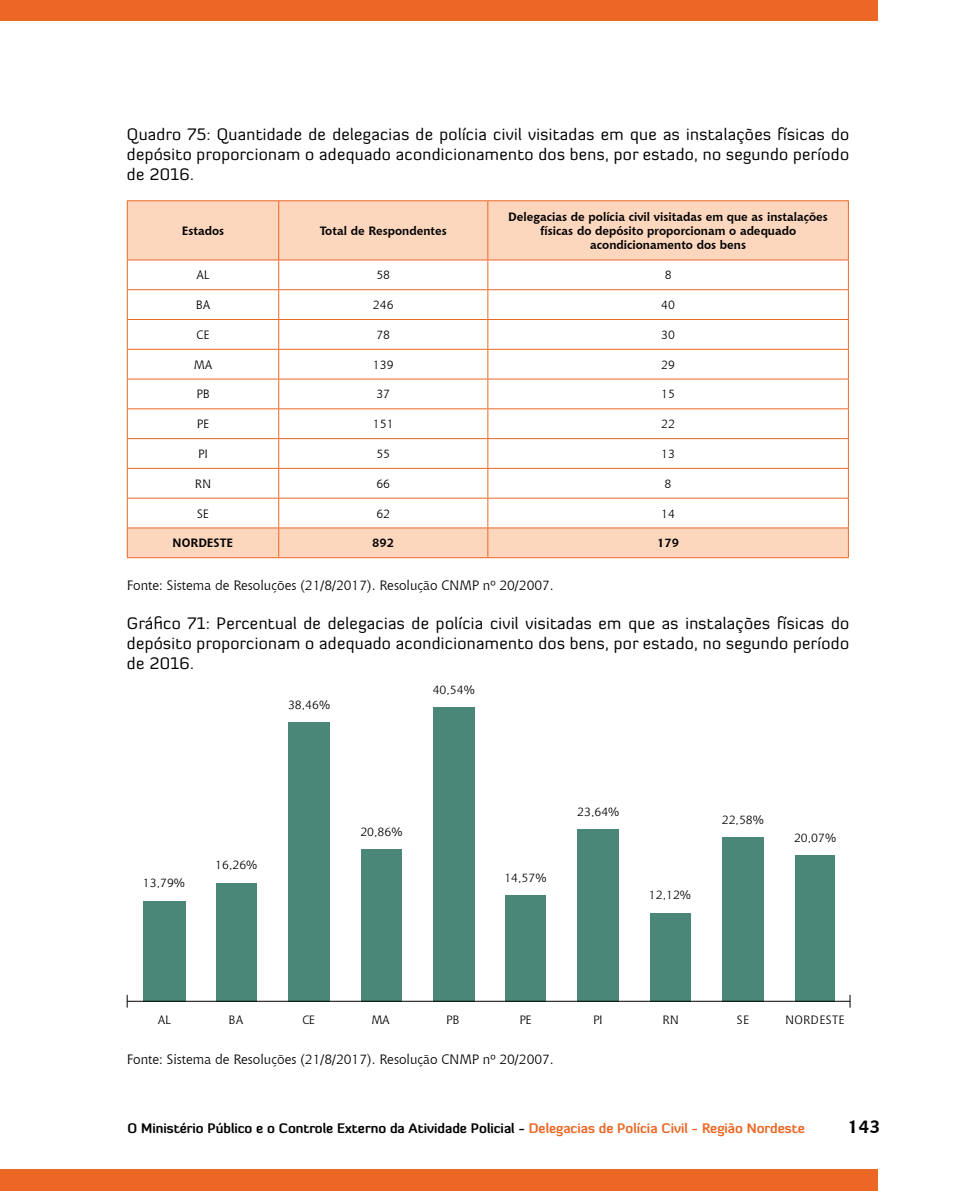
<style>
.page{position:relative;width:978px;height:1191px;background:#fff}
.page>*{position:absolute;margin:0;border:0;box-sizing:border-box;transform-origin:0 0}
.t1{font:700 18px "Chianti BT";color:#000}
.t2{font:16.5px/19.8px "Diavlo";letter-spacing:.02em;color:#000;text-align:justify}
.t3{font:13.5px "Chianti BT";color:#000}
.t4{font:700 13.5px "Diavlo";color:#000}
.t5{font:700 12px/13.8px "Chianti BT";color:#000;text-align:center}
.t6{font:12px "Chianti BT";color:#000}
.t7{font:12px "Chianti BT";letter-spacing:.02em;color:#000}
.s1{color:#ec6725}
</style>
<div class="page">
<div style="left:0;top:1169px;width:878px;height:22px;background:#ec6725"></div>
<div style="left:0;top:0;width:878px;height:21px;background:#ec6725"></div>
<div style="left:128px;top:201px;width:720px;height:356px;background:#fcd6bd"></div>
<svg style="left:128px;top:260px;width:720px;height:267px"></svg>
<hr style="left:127px;top:200px;width:152px;height:1px;background:#ec6725">
<hr style="left:127px;top:201px;width:1px;height:58px;background:#ec6725">
<hr style="left:279px;top:200px;width:209px;height:1px;background:#ec6725">
<hr style="left:278px;top:201px;width:1px;height:58px;background:#ec6725">
<hr style="left:488px;top:200px;width:361px;height:1px;background:#ec6725">
<hr style="left:487px;top:201px;width:1px;height:58px;background:#ec6725">
<hr style="left:848px;top:201px;width:1px;height:58px;background:#ec6725">
<hr style="left:127px;top:259px;width:152px;height:1px;background:#ec6725">
<hr style="left:279px;top:259px;width:209px;height:1px;background:#ec6725">
<hr style="left:488px;top:259px;width:361px;height:1px;background:#ec6725">
<hr style="left:127px;top:289px;width:152px;height:1px;background:#ec6725">
<hr style="left:279px;top:289px;width:209px;height:1px;background:#ec6725">
<hr style="left:488px;top:289px;width:361px;height:1px;background:#ec6725">
<hr style="left:127px;top:319px;width:152px;height:1px;background:#ec6725">
<hr style="left:279px;top:319px;width:209px;height:1px;background:#ec6725">
<hr style="left:488px;top:319px;width:361px;height:1px;background:#ec6725">
<hr style="left:127px;top:349px;width:152px;height:1px;background:#ec6725">
<hr style="left:279px;top:349px;width:209px;height:1px;background:#ec6725">
<hr style="left:488px;top:349px;width:361px;height:1px;background:#ec6725">
<hr style="left:127px;top:379px;width:152px;height:1px;background:#ec6725">
<hr style="left:279px;top:379px;width:209px;height:1px;background:#ec6725">
<hr style="left:488px;top:379px;width:361px;height:1px;background:#ec6725">
<hr style="left:127px;top:408px;width:152px;height:1px;background:#ec6725">
<hr style="left:279px;top:408px;width:209px;height:1px;background:#ec6725">
<hr style="left:488px;top:408px;width:361px;height:1px;background:#ec6725">
<hr style="left:127px;top:438px;width:152px;height:1px;background:#ec6725">
<hr style="left:279px;top:438px;width:209px;height:1px;background:#ec6725">
<hr style="left:488px;top:438px;width:361px;height:1px;background:#ec6725">
<hr style="left:127px;top:468px;width:152px;height:1px;background:#ec6725">
<hr style="left:279px;top:468px;width:209px;height:1px;background:#ec6725">
<hr style="left:488px;top:468px;width:361px;height:1px;background:#ec6725">
<hr style="left:127px;top:498px;width:152px;height:1px;background:#ec6725">
<hr style="left:279px;top:498px;width:209px;height:1px;background:#ec6725">
<hr style="left:488px;top:498px;width:361px;height:1px;background:#ec6725">
<hr style="left:127px;top:527px;width:152px;height:1px;background:#ec6725">
<svg style="left:127px;top:260px;width:1px;height:297px"></svg>
<hr style="left:279px;top:527px;width:209px;height:1px;background:#ec6725">
<svg style="left:278px;top:260px;width:1px;height:297px"></svg>
<hr style="left:488px;top:527px;width:361px;height:1px;background:#ec6725">
<svg style="left:487px;top:260px;width:1px;height:297px"></svg>
<svg style="left:848px;top:260px;width:1px;height:297px"></svg>
<hr style="left:127px;top:557px;width:152px;height:1px;background:#ec6725">
<hr style="left:279px;top:557px;width:209px;height:1px;background:#ec6725">
<hr style="left:488px;top:557px;width:361px;height:1px;background:#ec6725">
<div style="left:795px;top:855px;width:40px;height:146px;background:#4a8779"></div>
<div style="left:722px;top:838px;width:41px;height:163px;background:#4a8779"></div>
<div style="left:651px;top:913px;width:39px;height:88px;background:#4a8779"></div>
<div style="left:578px;top:830px;width:41px;height:171px;background:#4a8779"></div>
<div style="left:506px;top:895px;width:40px;height:106px;background:#4a8779"></div>
<div style="left:433px;top:708px;width:41px;height:293px;background:#4a8779"></div>
<div style="left:361px;top:850px;width:40px;height:151px;background:#4a8779"></div>
<div style="left:288px;top:722px;width:42px;height:279px;background:#4a8779"></div>
<div style="left:217px;top:883px;width:40px;height:118px;background:#4a8779"></div>
<div style="left:144px;top:901px;width:41px;height:100px;background:#4a8779"></div>
<svg style="left:850px;top:995px;width:1px;height:12px"></svg>
<hr style="left:127px;top:1001px;width:723px;height:1px;background:#000">
<p class="t2" style="left:127px;top:124px;width:724px">Quadro 75: Quantidade de delegacias de polícia civil visitadas em que as instalações físicas do depósito proporcionam o adequado acondicionamento dos bens, por estado, no segundo período de 2016.</p>
<p class="t5" style="left:182px;top:223px;width:44px">Estados</p>
<p class="t5" style="left:320px;top:223px;width:129px">Total de Respondentes</p>
<p class="t5" style="left:508px;top:209px;width:321px">Delegacias de polícia civil visitadas em que as instalações físicas do depósito proporcionam o adequado acondicionamento dos bens</p>
<p class="t6" style="left:196px;top:267px;width:15px">AL</p>
<p class="t6" style="left:376px;top:267px;width:15px">58</p>
<p class="t6" style="left:665px;top:267px;width:8px">8</p>
<p class="t6" style="left:196px;top:297px;width:16px">BA</p>
<p class="t6" style="left:373px;top:297px;width:22px">246</p>
<p class="t6" style="left:661px;top:297px;width:15px">40</p>
<p class="t6" style="left:196px;top:326px;width:15px">CE</p>
<p class="t6" style="left:376px;top:326px;width:15px">78</p>
<p class="t6" style="left:661px;top:326px;width:15px">30</p>
<p class="t6" style="left:194px;top:356px;width:20px">MA</p>
<p class="t6" style="left:373px;top:356px;width:22px">139</p>
<p class="t6" style="left:661px;top:356px;width:15px">29</p>
<p class="t6" style="left:196px;top:386px;width:15px">PB</p>
<p class="t6" style="left:376px;top:386px;width:15px">37</p>
<p class="t6" style="left:661px;top:386px;width:15px">15</p>
<p class="t6" style="left:197px;top:416px;width:14px">PE</p>
<p class="t6" style="left:373px;top:416px;width:22px">151</p>
<p class="t6" style="left:661px;top:416px;width:15px">22</p>
<p class="t6" style="left:198px;top:446px;width:11px">PI</p>
<p class="t6" style="left:376px;top:446px;width:15px">55</p>
<p class="t6" style="left:661px;top:446px;width:15px">13</p>
<p class="t6" style="left:195px;top:475px;width:18px">RN</p>
<p class="t6" style="left:376px;top:475px;width:15px">66</p>
<p class="t6" style="left:665px;top:475px;width:8px">8</p>
<p class="t6" style="left:197px;top:505px;width:13px">SE</p>
<p class="t6" style="left:376px;top:505px;width:15px">62</p>
<p class="t6" style="left:661px;top:505px;width:15px">14</p>
<p class="t5" style="left:173px;top:535px;width:62px">NORDESTE</p>
<p class="t5" style="left:372px;top:535px;width:23px">892</p>
<p class="t5" style="left:657px;top:535px;width:23px">179</p>
<p class="t3" style="left:127px;top:576px;width:428px">Fonte: Sistema de Resoluções (21/8/2017). Resolução CNMP nº 20/2007.</p>
<p class="t2" style="left:127px;top:613px;width:724px">Gráfico 71: Percentual de delegacias de polícia civil visitadas em que as instalações físicas do depósito proporcionam o adequado acondicionamento dos bens, por estado, no segundo período de 2016.</p>
<p class="t6" style="left:288px;top:700px;width:44px">38,46%</p>
<p class="t6" style="left:433px;top:685px;width:44px">40,54%</p>
<p class="t6" style="left:143px;top:878px;width:44px">13,79%</p>
<p class="t6" style="left:215px;top:860px;width:44px">16,26%</p>
<p class="t6" style="left:360px;top:827px;width:44px">20,86%</p>
<p class="t6" style="left:504px;top:873px;width:44px">14,57%</p>
<p class="t6" style="left:577px;top:807px;width:44px">23,64%</p>
<p class="t6" style="left:649px;top:890px;width:44px">12,12%</p>
<p class="t6" style="left:722px;top:815px;width:44px">22,58%</p>
<p class="t6" style="left:794px;top:833px;width:44px">20,07%</p>
<p class="t6" style="left:158px;top:1015px;width:15px">AL</p>
<p class="t6" style="left:229px;top:1015px;width:16px">BA</p>
<p class="t6" style="left:302px;top:1015px;width:14px">CE</p>
<p class="t6" style="left:371px;top:1015px;width:20px">MA</p>
<p class="t6" style="left:446px;top:1015px;width:15px">PB</p>
<p class="t6" style="left:519px;top:1015px;width:14px">PE</p>
<p class="t6" style="left:593px;top:1015px;width:11px">PI</p>
<p class="t6" style="left:662px;top:1015px;width:18px">RN</p>
<p class="t6" style="left:737px;top:1015px;width:14px">SE</p>
<p class="t7" style="left:785px;top:1015px;width:61px">NORDESTE</p>
<p class="t3" style="left:127px;top:1050px;width:428px">Fonte: Sistema de Resoluções (21/8/2017). Resolução CNMP nº 20/2007.</p>
<p class="t4" style="left:128px;top:1119px;width:679px">O Ministério Público e o Controle Externo da Atividade Policial - <span class="s1">Delegacias de Polícia Civil - Região Nordeste</span></p>
<p class="t1" style="left:847px;top:1113px;width:34px">143</p>
</div>
